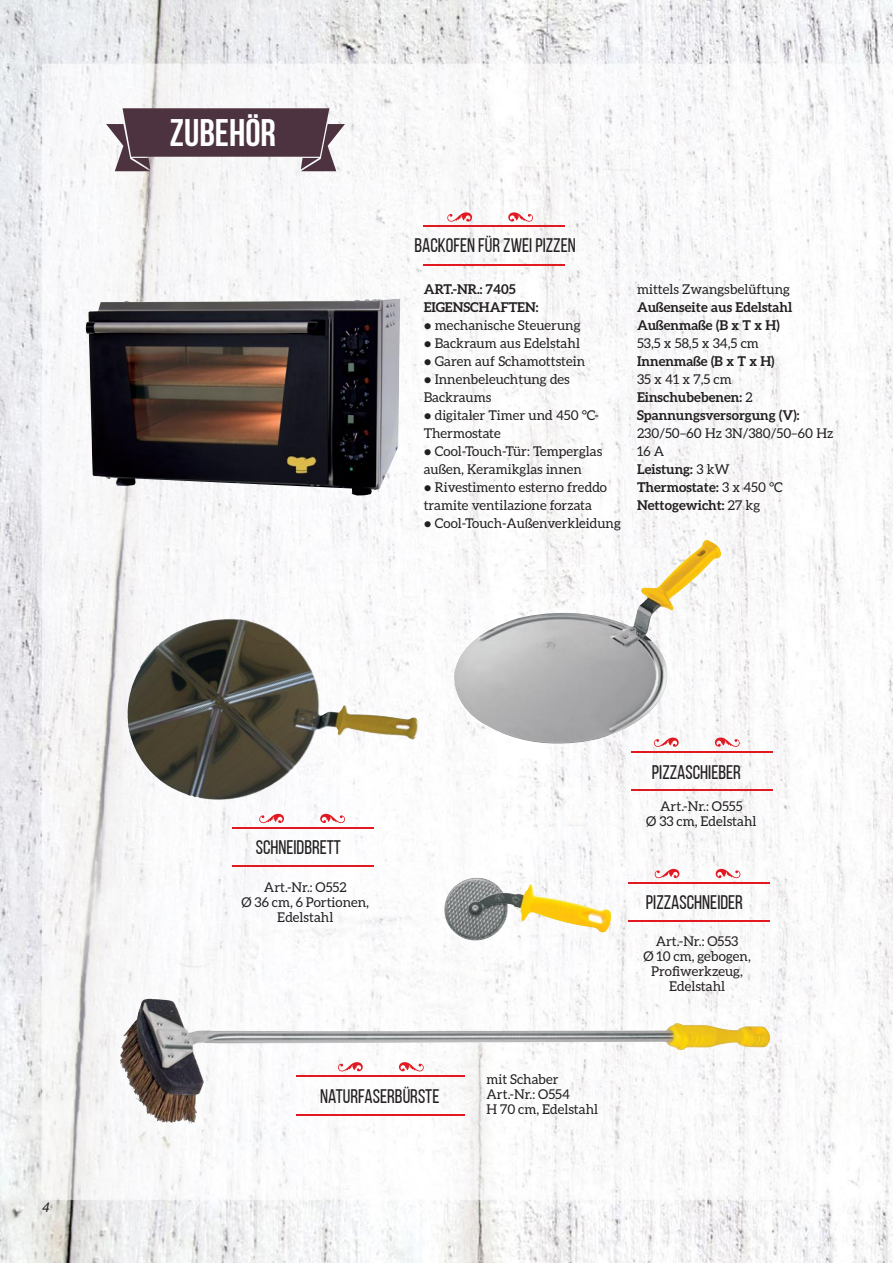
<style>
.page{position:relative;width:893px;height:1263px;background:#fff}
.page>*{position:absolute;margin:0;border:0;box-sizing:border-box;transform-origin:0 0}
.t1{font:700 38.4px "Bebas Neue";color:#fff}
.t2{font:19.65px "Bebas Neue";color:#231f20}
.t3{font:13.5px/15px "Aleo";color:#231f20}
.t4{font:700 13.5px/18px "Aleo";color:#231f20}
.t5{font:italic 13.5px "Helvetica Neue";color:#231f20}
.s1{font-weight:400}
.s2{font-weight:700}
</style>
<div class="page">
<img style="left:0;top:0;width:893px;height:1263px">
<img style="left:120px;top:999px;width:25px;height:95px">
<img style="left:453px;top:540px;width:268px;height:205px">
<img style="left:446px;top:878px;width:34px;height:22px">
<img style="left:148px;top:619px;width:79px;height:37px">
<svg style="left:106px;top:108px;width:239px;height:63px"></svg>
<img style="left:86px;top:299px;width:314px;height:197px">
<hr style="left:424px;top:226px;width:141px;height:1px;background:#e11a22">
<hr style="left:424px;top:264px;width:141px;height:1px;background:#e11a22">
<svg style="left:447px;top:212px;width:86px;height:11px"></svg>
<hr style="left:631px;top:751px;width:141px;height:1px;background:#e11a22">
<hr style="left:631px;top:789px;width:141px;height:1px;background:#e11a22">
<svg style="left:654px;top:737px;width:86px;height:11px"></svg>
<hr style="left:628px;top:882px;width:141px;height:1px;background:#e11a22">
<hr style="left:628px;top:920px;width:141px;height:2px;background:#e11a22">
<svg style="left:655px;top:869px;width:85px;height:10px"></svg>
<hr style="left:232px;top:827px;width:141px;height:1px;background:#e11a22">
<hr style="left:232px;top:865px;width:141px;height:2px;background:#e11a22">
<svg style="left:259px;top:814px;width:86px;height:10px"></svg>
<hr style="left:296px;top:1075px;width:169px;height:2px;background:#e11a22">
<hr style="left:296px;top:1114px;width:169px;height:1px;background:#e11a22">
<svg style="left:338px;top:1062px;width:86px;height:10px"></svg>
<p class="t5" style="left:43px;top:1196px;width:9px">4</p>
<h1 class="t1" style="left:170px;top:111px;width:108px">ZUBEHÖR</h1>
<h2 class="t2" style="left:414px;top:235px;width:163px">BACKOFEN FÜR ZWEI PIZZEN</h2>
<p class="t4" style="left:424px;top:281px;width:116px">ART.-NR.: 7405<br>EIGENSCHAFTEN:</p>
<p class="t3" style="left:424px;top:319px;width:158px">● mechanische Steuerung</p>
<p class="t3" style="left:424px;top:337px;width:158px">● Backraum aus Edelstahl</p>
<p class="t3" style="left:424px;top:355px;width:163px">● Garen auf Schamottstein</p>
<p class="t3" style="left:424px;top:371px;width:148px;line-height:18px">● Innenbeleuchtung des<br>Backraums</p>
<p class="t3" style="left:424px;top:407px;width:177px;line-height:18px">● digitaler Timer und 450 °C-<br>Thermostate</p>
<p class="t3" style="left:424px;top:443px;width:180px;line-height:18px">● Cool-Touch-Tür: Temperglas außen, Keramikglas innen</p>
<p class="t3" style="left:424px;top:479px;width:185px;line-height:18px">● Rivestimento esterno freddo tramite ventilazione forzata</p>
<p class="t3" style="left:424px;top:517px;width:199px">● Cool-Touch-Außenverkleidung</p>
<p class="t3" style="left:637px;top:283px;width:154px">mittels Zwangsbelüftung</p>
<p class="t4" style="left:637px;top:299px;width:157px">Außenseite aus Edelstahl<br>Außenmaße (B x T x H)</p>
<p class="t3" style="left:637px;top:337px;width:123px">53,5 x 58,5 x 34,5 cm</p>
<p class="t4" style="left:637px;top:353px;width:139px">Innenmaße (B x T x H)</p>
<p class="t4" style="left:637px;top:371px;width:164px"><span class="s1">35 x 41 x 7,5 cm<br></span>Einschubebenen: <span class="s1">2<br></span>Spannungsversorgung (V):</p>
<p class="t3" style="left:637px;top:425px;width:198px;line-height:18px">230/50–60 Hz 3N/380/50–60 Hz<br>16 A<br><span class="s2">Leistung:</span> 3 kW<br><span class="s2">Thermostate:</span> 3 x 450 °C<br><span class="s2">Nettogewicht:</span> 27 kg</p>
<h2 class="t2" style="left:256px;top:837px;width:87px">SCHNEIDBRETT</h2>
<p class="t3" style="left:242px;top:880px;width:129px;text-align:center">Art.-Nr.: O552<br>Ø 36 cm, 6 Portionen,<br>Edelstahl</p>
<h2 class="t2" style="left:320px;top:1085px;width:121px">NATURFASERBÜRSTE</h2>
<p class="t3" style="left:486px;top:1073px;width:113px">mit Schaber<br>Art.-Nr.: O554<br>H 70 cm, Edelstahl</p>
<h2 class="t2" style="left:652px;top:761px;width:90px">PIZZASCHIEBER</h2>
<p class="t3" style="left:646px;top:800px;width:112px;text-align:center">Art.-Nr.: O555<br>Ø 33 cm, Edelstahl</p>
<h2 class="t2" style="left:646px;top:892px;width:99px">PIZZASCHNEIDER</h2>
<p class="t3" style="left:643px;top:934px;width:109px;text-align:center">Art.-Nr.: O553<br>Ø 10 cm, gebogen,<br>Profiwerkzeug,<br>Edelstahl</p>
</div>
